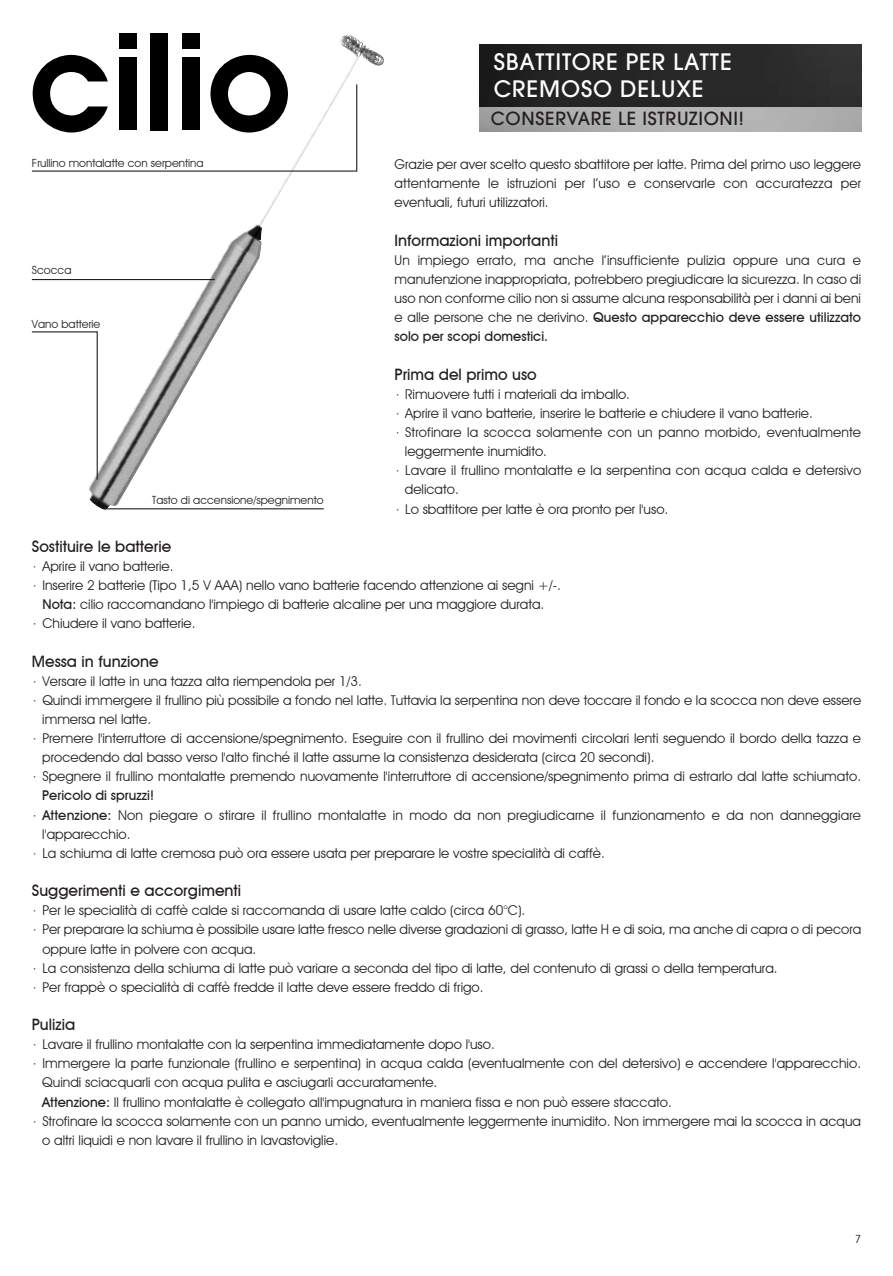
<style>
.page{position:relative;width:893px;height:1276px;background:#fff}
.page>*{position:absolute;margin:0;border:0;box-sizing:border-box;transform-origin:0 0}
.t1{font:500 22.5px "Avant Garde";letter-spacing:.04em;color:#fff}
.t2{font:500 18px "Avant Garde";letter-spacing:.04em;color:#231f20}
.t3{font:500 15.75px "Avant Garde IT Cby BT";color:#231f20}
.t4{font:13.5px/19.1px "Avant Garde IT Cby BT";color:#231f20}
.t5{font:11.25px "Avant Garde IT Cby BT";color:#231f20}
.s1{font-weight:500}
</style>
<div class="page">
<svg style="left:33px;top:55px;width:55px;height:77px"></svg>
<img style="left:480px;top:106px;width:381px;height:25px">
<img style="left:480px;top:45px;width:381px;height:61px">
<img style="left:88px;top:33px;width:296px;height:477px">
<hr style="left:32px;top:170px;width:324px;height:2px;background:#231f20">
<hr style="left:107px;top:508px;width:217px;height:1px;background:#231f20">
<hr style="left:32px;top:331px;width:65px;height:1px;background:#231f20">
<hr style="left:97px;top:331px;width:1px;height:149px;background:#231f20">
<hr style="left:32px;top:279px;width:183px;height:1px;background:#231f20">
<hr style="left:356px;top:84px;width:1px;height:88px;background:#231f20">
<p class="t1" style="left:494px;top:53px;width:239px">SBATTITORE PER LATTE</p>
<p class="t1" style="left:494px;top:80px;width:211px">CREMOSO DELUXE</p>
<p class="t5" style="left:32px;top:156px;width:173px">Frullino montalatte con serpentina</p>
<p class="t5" style="left:32px;top:264px;width:41px">Scocca</p>
<p class="t5" style="left:32px;top:317px;width:70px">Vano batterie</p>
<p class="t5" style="left:152px;top:493px;width:173px">Tasto di accensione/spegnimento</p>
<p class="t2" style="left:491px;top:112px;width:255px">CONSERVARE LE ISTRUZIONI!</p>
<p class="t4" style="left:395px;top:155px;width:468px;text-align:justify">Grazie per aver scelto questo sbattitore per latte. Prima del primo uso leggere attentamente le istruzioni per l’uso e conservarle con accuratezza per eventuali, futuri utilizzatori.</p>
<p class="t3" style="left:395px;top:230px;width:165px">Informazioni importanti</p>
<p class="t4" style="left:395px;top:250px;width:468px;text-align:justify">Un impiego errato, ma anche l’insufficiente pulizia oppure una cura e manutenzione inappropriata, potrebbero pregiudicare la sicurezza. In caso di uso non conforme cilio non si assume alcuna responsabilità per i danni ai beni e alle persone che ne derivino. <span class="s1">Questo apparecchio deve essere utilizzato solo per scopi domestici.</span></p>
<p class="t3" style="left:395px;top:364px;width:144px">Prima del primo uso</p>
<p class="t4" style="left:395px;top:384px;width:237px">⋅ Rimuovere tutti i materiali da imballo.</p>
<p class="t4" style="left:395px;top:403px;width:420px">⋅ Aprire il vano batterie, inserire le batterie e chiudere il vano batterie.</p>
<p class="t4" style="left:405px;top:422px;width:458px;text-indent:-10px">⋅ Strofinare la scocca solamente con un panno morbido, eventualmente leggermente inumidito.</p>
<p class="t4" style="left:405px;top:461px;width:458px;text-indent:-10px">⋅ Lavare il frullino montalatte e la serpentina con acqua calda e detersivo delicato.</p>
<p class="t4" style="left:395px;top:499px;width:275px">⋅ Lo sbattitore per latte è ora pronto per l'uso.</p>
<p class="t3" style="left:32px;top:536px;width:141px">Sostituire le batterie</p>
<p class="t4" style="left:32px;top:556px;width:143px">⋅ Aprire il vano batterie.</p>
<p class="t4" style="left:32px;top:575px;width:531px">⋅ Inserire 2 batterie (Tipo 1,5 V AAA) nello vano batterie facendo attenzione ai segni +/-.</p>
<p class="t4" style="left:43px;top:594px;width:503px"><span class="s1">Nota:</span> cilio raccomandano l'impiego di batterie alcaline per una maggiore durata.</p>
<p class="t4" style="left:32px;top:614px;width:165px">⋅ Chiudere il vano batterie.</p>
<p class="t3" style="left:32px;top:651px;width:128px">Messa in funzione</p>
<p class="t4" style="left:32px;top:671px;width:332px">⋅ Versare il latte in una tazza alta riempendola per 1/3.</p>
<p class="t4" style="left:42px;top:690px;width:820px;text-indent:-10px">⋅ Quindi immergere il frullino più possibile a fondo nel latte. Tuttavia la serpentina non deve toccare il fondo e la scocca non deve essere immersa nel latte.</p>
<p class="t4" style="left:42px;top:728px;width:820px;text-indent:-10px">⋅ Premere l'interruttore di accensione/spegnimento. Eseguire con il frullino dei movimenti circolari lenti seguendo il bordo della tazza e procedendo dal basso verso l'alto finché il latte assume la consistenza desiderata (circa 20 secondi).</p>
<p class="t4" style="left:42px;top:767px;width:820px;text-indent:-10px">⋅ Spegnere il frullino montalatte premendo nuovamente l'interruttore di accensione/spegnimento prima di estrarlo dal latte schiumato.<br><span class="s1">Pericolo di spruzzi!</span></p>
<p class="t4" style="left:42px;top:805px;width:820px;text-indent:-10px">⋅ <span class="s1">Attenzione:</span> Non piegare o stirare il frullino montalatte in modo da non pregiudicarne il funzionamento e da non danneggiare l'apparecchio.</p>
<p class="t4" style="left:32px;top:843px;width:575px">⋅ La schiuma di latte cremosa può ora essere usata per preparare le vostre specialità di caffè.</p>
<p class="t3" style="left:32px;top:881px;width:211px">Suggerimenti e accorgimenti</p>
<p class="t4" style="left:32px;top:900px;width:495px">⋅ Per le specialità di caffè calde si raccomanda di usare latte caldo (circa 60°C).</p>
<p class="t4" style="left:42px;top:920px;width:820px;text-indent:-10px">⋅ Per preparare la schiuma è possibile usare latte fresco nelle diverse gradazioni di grasso, latte H e di soia, ma anche di capra o di pecora oppure latte in polvere con acqua.</p>
<p class="t4" style="left:32px;top:958px;width:747px">⋅ La consistenza della schiuma di latte può variare a seconda del tipo di latte, del contenuto di grassi o della temperatura.</p>
<p class="t4" style="left:32px;top:977px;width:453px">⋅ Per frappè o specialità di caffè fredde il latte deve essere freddo di frigo.</p>
<p class="t3" style="left:32px;top:1015px;width:45px">Pulizia</p>
<p class="t4" style="left:32px;top:1034px;width:464px">⋅ Lavare il frullino montalatte con la serpentina immediatamente dopo l'uso.</p>
<p class="t4" style="left:42px;top:1053px;width:820px;text-indent:-10px">⋅ Immergere la parte funzionale (frullino e serpentina) in acqua calda (eventualmente con del detersivo) e accendere l'apparecchio.<br>Quindi sciacquarli con acqua pulita e asciugarli accuratamente.</p>
<p class="t4" style="left:42px;top:1092px;width:631px"><span class="s1">Attenzione:</span> Il frullino montalatte è collegato all'impugnatura in maniera fissa e non può essere staccato.</p>
<p class="t4" style="left:42px;top:1111px;width:820px;text-indent:-10px">⋅ Strofinare la scocca solamente con un panno umido, eventualmente leggermente inumidito. Non immergere mai la scocca in acqua o altri liquidi e non lavare il frullino in lavastoviglie.</p>
<p class="t5" style="left:855px;top:1232px;width:8px">7</p>
</div>
